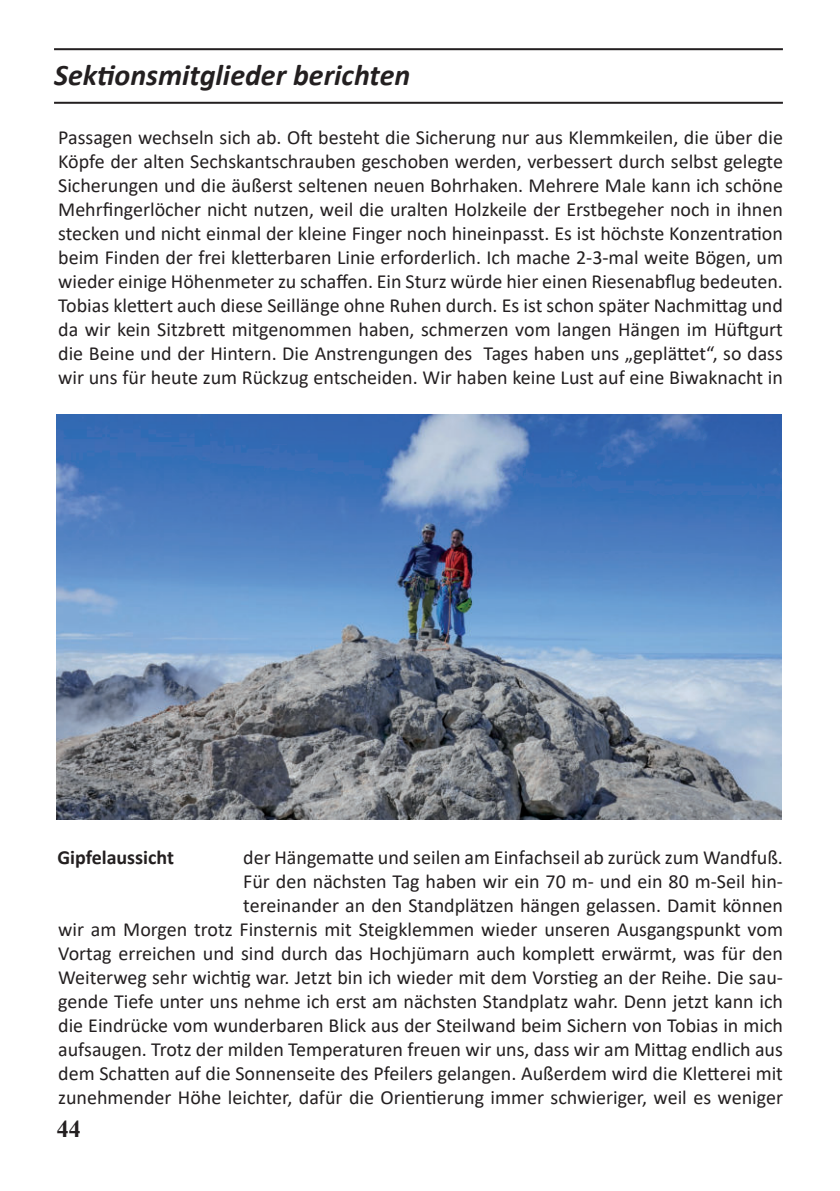
<style>
.page{position:relative;width:840px;height:1191px;background:#fff}
.page>*{position:absolute;margin:0;border:0;box-sizing:border-box;transform-origin:0 0}
.t1{font:italic 700 30px "Calibri";color:#231f20}
.t2{font:700 24px "Times New Roman";color:#231f20}
.t3{font:20px/24px "Calibri";color:#231f20;text-align:justify}
.t4{font:700 20px "Calibri";color:#231f20}
</style>
<div class="page">
<hr style="left:54px;top:102px;width:728px;height:2px;background:#231f20">
<hr style="left:54px;top:48px;width:728px;height:2px;background:#231f20">
<img style="left:57px;top:414px;width:724px;height:406px">
<h1 class="t1" style="left:54px;top:54px;width:357px">Sektionsmitglieder berichten</h1>
<p class="t3" style="left:58px;top:125px;width:725px">Passagen wechseln sich ab. Oft besteht die Sicherung nur aus Klemmkeilen, die über die Köpfe der alten Sechskantschrauben geschoben werden, verbessert durch selbst gelegte Sicherungen und die äußerst seltenen neuen Bohrhaken. Mehrere Male kann ich schöne Mehrfingerlöcher nicht nutzen, weil die uralten Holzkeile der Erstbegeher noch in ihnen stecken und nicht einmal der kleine Finger noch hineinpasst. Es ist höchste Konzentration beim Finden der frei kletterbaren Linie erforderlich. Ich mache 2-3-mal weite Bögen, um wieder einige Höhenmeter zu schaffen. Ein Sturz würde hier einen Riesenabflug bedeuten.<br>Tobias klettert auch diese Seillänge ohne Ruhen durch. Es ist schon später Nachmittag und da wir kein Sitzbrett mitgenommen haben, schmerzen vom langen Hängen im Hüftgurt die Beine und der Hintern. Die Anstrengungen des Tages haben uns „geplättet“, so dass wir uns für heute zum Rückzug entscheiden. Wir haben keine Lust auf eine Biwaknacht in</p>
<p class="t3" style="left:58px;top:845px;width:726px;text-align:right">der Hängematte und seilen am Einfachseil ab zurück zum Wandfuß.<br>Für den nächsten Tag haben wir ein 70 m- und ein 80 m-Seil hin-<br>tereinander an den Standplätzen hängen gelassen. Damit können<br>wir am Morgen trotz Finsternis mit Steigklemmen wieder unseren Ausgangspunkt vom Vortag erreichen und sind durch das Hochjümarn auch komplett erwärmt, was für den Weiterweg sehr wichtig war. Jetzt bin ich wieder mit dem Vorstieg an der Reihe. Die sau&shy;gende Tiefe unter uns nehme ich erst am nächsten Standplatz wahr. Denn jetzt kann ich die Eindrücke vom wunderbaren Blick aus der Steilwand beim Sichern von Tobias in mich aufsaugen. Trotz der milden Temperaturen freuen wir uns, dass wir am Mittag endlich aus dem Schatten auf die Sonnenseite des Pfeilers gelangen. Außerdem wird die Kletterei mit zunehmender Höhe leichter, dafür die Orientierung immer schwieriger, weil es weniger</p>
<p class="t4" style="left:57px;top:843px;width:118px">Gipfelaussicht</p>
<p class="t2" style="left:57px;top:1114px;width:25px">44</p>
</div>
